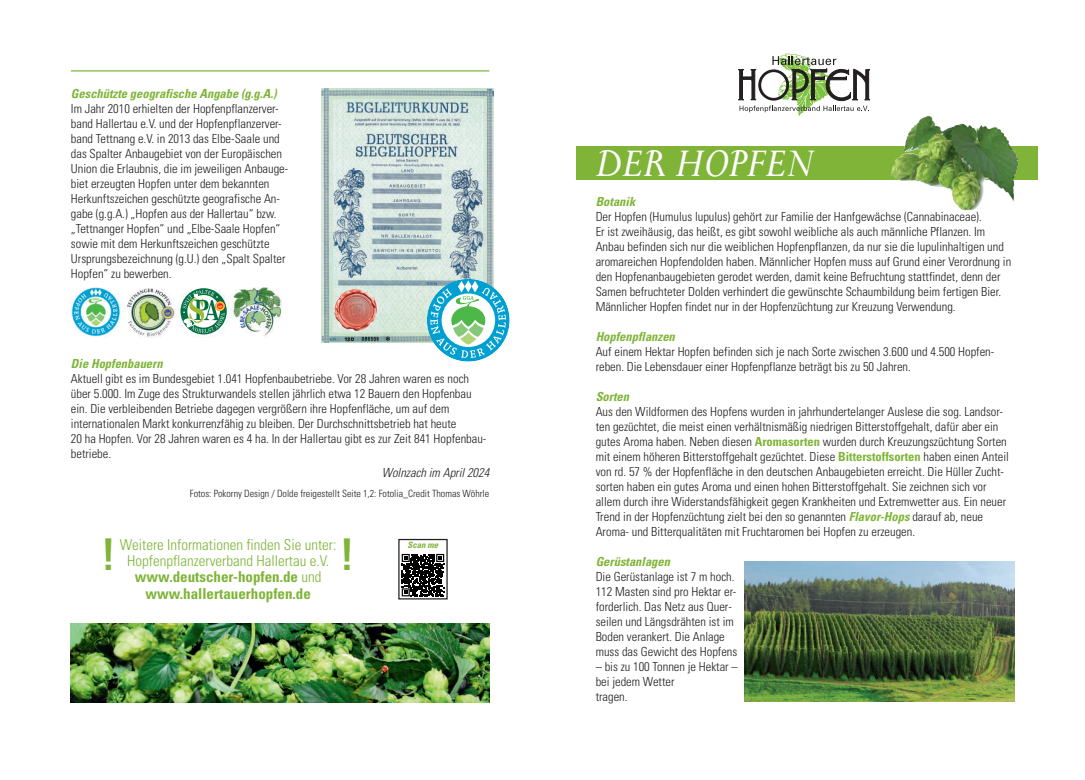
<style>
.page{position:relative;width:1085px;height:780px;background:#fff}
.page>*{position:absolute;margin:0;border:0;box-sizing:border-box;transform-origin:0 0}
.t1{font:italic 45px "Perpetua";color:#fff}
.t2{font:700 condensed 43.75px "Univers";color:#7fb438}
.t3{font:300 condensed 15px/16.2px "Univers";color:#7fb438;text-align:center}
.t4{font:300 condensed 12.5px/15px "Univers";color:#231f20}
.t5{font:italic 700 condensed 12.5px "Univers";color:#7fb438}
.t6{font:italic 300 condensed 12.5px "Univers";color:#231f20}
.t7{font:300 condensed 10px "Univers";color:#231f20}
.t8{font:italic 700 condensed 8.75px "Univers";color:#7fb438}
.s1{font-weight:700}
.s2{font-weight:700;color:#7fb438}
.s3{font-weight:700;font-style:italic;color:#7fb438}
</style>
<div class="page">
<img style="left:71px;top:623px;width:418px;height:79px">
<img style="left:321px;top:89px;width:172px;height:254px">
<img style="left:334px;top:289px;width:43px;height:42px">
<svg style="left:427px;top:279px;width:82px;height:82px"></svg>
<hr style="left:71px;top:70px;width:418px;height:1px;background:#7fb438">
<img style="left:71px;top:287px;width:210px;height:50px">
<div style="left:576px;top:146px;width:460px;height:34px;background:#7fb438"></div>
<img style="left:890px;top:116px;width:128px;height:94px">
<img style="left:781px;top:54px;width:23px;height:61px">
<svg style="left:738px;top:56px;width:131px;height:56px"></svg>
<img style="left:744px;top:561px;width:269px;height:141px">
<svg style="left:179px;top:287px;width:49px;height:50px"></svg>
<svg style="left:180px;top:288px;width:47px;height:46px"></svg>
<svg style="left:182px;top:290px;width:43px;height:43px"></svg>
<div style="left:399px;top:551px;width:47px;height:47px;background:linear-gradient(to right,#fafafa,#f9f9f9)"></div>
<svg style="left:401px;top:554px;width:43px;height:42px"></svg>
<p class="t5" style="left:71px;top:89px;width:210px">Geschützte geografische Angabe (g.g.A.)</p>
<p class="t4" style="left:71px;top:102px;width:219px">Im Jahr 2010 erhielten der Hopfenpflanzerver&shy;band Hallertau e.V. und der Hopfenpflanzerver&shy;band Tettnang e.V. in 2013 das Elbe-Saale und das Spalter Anbaugebiet von der Europäischen Union die Erlaubnis, die im jeweiligen Anbauge&shy;biet erzeugten Hopfen unter dem bekannten Herkunftszeichen geschützte geografische An&shy;gabe (g.g.A.) „Hopfen aus der Hallertau“ bzw. „Tettnanger Hopfen“ und „Elbe-Saale Hopfen“ sowie mit dem Herkunftszeichen geschützte Ursprungsbezeichnung (g.U.) den „Spalt Spalter Hopfen“ zu bewerben.</p>
<p class="t5" style="left:71px;top:359px;width:96px">Die Hopfenbauern</p>
<p class="t4" style="left:71px;top:372px;width:417px">Aktuell gibt es im Bundesgebiet 1.041 Hopfenbaubetriebe. Vor 28 Jahren waren es noch über 5.000. Im Zuge des Strukturwandels stellen jährlich etwa 12 Bauern den Hopfenbau ein. Die verbleibenden Betriebe dagegen vergrößern ihre Hopfenfläche, um auf dem internationalen Markt konkurrenzfähig zu bleiben. Der Durchschnittsbetrieb hat heute<br>20 ha Hopfen. Vor 28 Jahren waren es 4 ha. In der Hallertau gibt es zur Zeit 841 Hopfenbau&shy;betriebe.</p>
<p class="t6" style="left:382px;top:467px;width:111px">Wolnzach im April2024</p>
<p class="t7" style="left:190px;top:489px;width:301px">Fotos: Pokorny Design / Dolde freigestellt Seite 1,2: Fotolia_Credit Thomas Wöhrle</p>
<p class="t3" style="left:120px;top:537px;width:218px">Weitere Informationen finden Sie unter:<br>Hopfenpflanzerverband Hallertau e.V. <span class="s1">www.deutscher-hopfen.de</span> und <span class="s1">www.hallertauerhopfen.de</span></p>
<h2 class="t2" style="left:101px;top:539px;width:16px">!</h2>
<h2 class="t2" style="left:340px;top:539px;width:16px">!</h2>
<p class="t8" style="left:407px;top:542px;width:34px">Scan me</p>
<h1 class="t1" style="left:595px;top:139px;width:219px">DER HOPFEN</h1>
<p class="t5" style="left:595px;top:197px;width:44px">Botanik</p>
<p class="t4" style="left:595px;top:210px;width:417px">Der Hopfen (Humulus lupulus) gehört zur Familie der Hanfgewächse (Cannabinaceae).<br>Er ist zweihäusig, das heißt, es gibt sowohl weibliche als auch männliche Pflanzen. Im Anbau befinden sich nur die weiblichen Hopfenpflanzen, da nur sie die lupulinhaltigen und aromareichen Hopfendolden haben. Männlicher Hopfen muss auf Grund einer Verordnung in den Hopfenanbaugebieten gerodet werden, damit keine Befruchtung stattfindet, denn der Samen befruchteter Dolden verhindert die gewünschte Schaumbildung beim fertigen Bier.<br>Männlicher Hopfen findet nur in der Hopfenzüchtung zur Kreuzung Verwendung.</p>
<p class="t5" style="left:595px;top:332px;width:83px">Hopfenpflanzen</p>
<p class="t4" style="left:595px;top:345px;width:400px">Auf einem Hektar Hopfen befinden sich je nach Sorte zwischen 3.600 und 4.500 Hopfen - reben. Die Lebensdauer einer Hopfenpflanze beträgt bis zu 50 Jahren.</p>
<p class="t5" style="left:595px;top:392px;width:37px">Sorten</p>
<p class="t4" style="left:595px;top:405px;width:415px">Aus den Wildformen des Hopfens wurden in jahrhundertelanger Auslese die sog. Landsor&shy;ten gezüchtet, die meist einen verhältnismäßig niedrigen Bitterstoffgehalt, dafür aber ein gutes Aroma haben. Neben diesen <span class="s2">Aromasorten</span> wurden durch Kreuzungszüchtung Sorten mit einem höheren Bitterstoffgehalt gezüchtet. Diese <span class="s2">Bitterstoffsorten</span> haben einen Anteil von rd. 57 % der Hopfenfläche in den deutschen Anbaugebieten erreicht. Die Hüller Zucht&shy;sorten haben ein gutes Aroma und einen hohen Bitterstoffgehalt. Sie zeichnen sich vor allem durch ihre Widerstandsfähigkeit gegen Krankheiten und Extremwetter aus. Ein neuer Trend in der Hopfenzüchtung zielt bei den so genannten <span class="s3">Flavor-Hops</span>darauf ab, neue Aroma- und Bitterqualitäten mit Fruchtaromen bei Hopfen zu erzeugen.</p>
<p class="t5" style="left:595px;top:557px;width:78px">Gerüstanlagen</p>
<p class="t4" style="left:595px;top:570px;width:143px">Die Gerüstanlage ist 7 m hoch.<br>112 Masten sind pro Hektar er&shy;forderlich. Das Netz aus Quer&shy;seilen und Längsdrähten ist im<br>Boden verankert. Die Anlage muss das Gewicht des Hopfens</p>
<p class="t4" style="left:595px;top:660px;width:144px">– bis zu 100 Tonnen je Hektar – bei jedem Wetter<br>tragen.</p>
</div>
